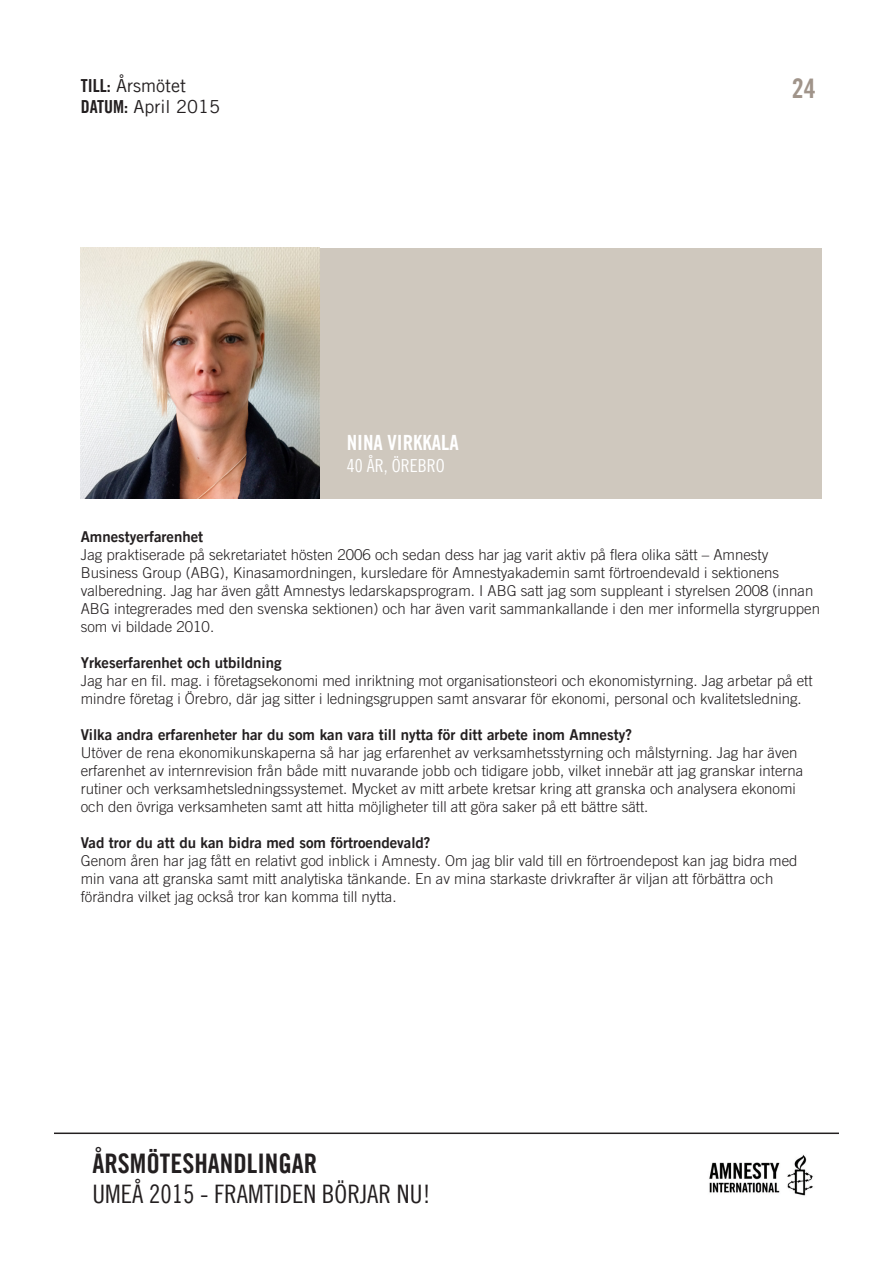
<style>
.page{position:relative;width:893px;height:1263px;background:#fff}
.page>*{position:absolute;margin:0;border:0;box-sizing:border-box;transform-origin:0 0}
.t1{font:27px "Amnesty Trade Gothic Bd Cn 20";color:#231f20}
.t2{font:27px "Amnesty Trade Gothic Bd Cn 20";color:#a0948a}
.t3{font:25.5px "Amnesty Trade Gothic Cn 18";color:#231f20}
.t4{font:21px "Amnesty Trade Gothic Bd Cn 20";color:#fff}
.t5{font:18px/21.6px "Amnesty Trade Gothic";color:#231f20}
.t6{font:18px "Amnesty Trade Gothic Cn 18";color:#fff}
.t7{font:300 15px/18px "Amnesty Trade Gothic";color:#231f20}
.t8{font:15px "Amnesty Trade Gothic Bd 2";color:#231f20}
.s1{font-family:"Amnesty Trade Gothic Bd Cn 20"}
</style>
<div class="page">
<hr style="left:54px;top:1132px;width:785px;height:2px;background:#231f20">
<img style="left:709px;top:1154px;width:104px;height:42px">
<div style="left:81px;top:248px;width:741px;height:251px;background:#cfc8be"></div>
<img style="left:81px;top:248px;width:239px;height:251px">
<p class="t5" style="left:81px;top:74px;width:141px"><span class="s1">TILL:</span> Årsmötet<br><span class="s1">DATUM:</span> April 2015</p>
<p class="t4" style="left:347px;top:430px;width:113px">NINA VIRKKALA</p>
<p class="t6" style="left:347px;top:454px;width:99px">40 ÅR, ÖREBRO</p>
<p class="t2" style="left:792px;top:72px;width:25px">24</p>
<p class="t8" style="left:81px;top:528px;width:124px">Amnestyerfarenhet</p>
<p class="t7" style="left:81px;top:546px;width:689px">Jag praktiserade på sekretariatet hösten 2006 och sedan dess har jag varit aktiv på flera olika sätt – Amnesty</p>
<p class="t7" style="left:81px;top:564px;width:700px">Business Group (ABG), Kinasamordningen, kursledare för Amnestyakademin samt förtroendevald i sektionens</p>
<p class="t7" style="left:81px;top:582px;width:741px">valberedning. Jag har även gått Amnestys ledarskapsprogram. I ABG satt jag som suppleant i styrelsen 2008 (innan<br>ABG integrerades med den svenska sektionen) och har även varit sammankallande i den mer informella styrgruppen som vi bildade 2010.</p>
<p class="t8" style="left:81px;top:654px;width:202px">Yrkeserfarenhet och utbildning</p>
<p class="t7" style="left:81px;top:672px;width:733px">Jag har en fil. mag. i företagsekonomi med inriktning mot organisationsteori och ekonomistyrning. Jag arbetar på ett mindre företag i Örebro, där jag sitter i ledningsgruppen samt ansvarar för ekonomi, personal och kvalitetsledning.</p>
<p class="t8" style="left:81px;top:726px;width:553px">Vilka andra erfarenheter har du som kan vara till nytta för ditt arbete inom Amnesty?</p>
<p class="t7" style="left:81px;top:744px;width:724px">Utöver de rena ekonomikunskaperna så har jag erfarenhet av verksamhetsstyrning och målstyrning. Jag har även erfarenhet av internrevision från både mitt nuvarande jobb och tidigare jobb, vilket innebär att jag granskar interna rutiner och verksamhetsledningssystemet. Mycket av mitt arbete kretsar kring att granska och analysera ekonomi och den övriga verksamheten samt att hitta möjligheter till att göra saker på ett bättre sätt.</p>
<p class="t8" style="left:81px;top:834px;width:351px">Vad tror du att du kan bidra med som förtroendevald?</p>
<p class="t7" style="left:81px;top:852px;width:718px">Genom åren har jag fått en relativt god inblick i Amnesty. Om jag blir vald till en förtroendepost kan jag bidra med min vana att granska samt mitt analytiska tänkande. En av mina starkaste drivkrafter är viljan att förbättra och</p>
<p class="t7" style="left:81px;top:888px;width:317px">förändra vilket jag också tror kan komma till nytta.</p>
<h1 class="t1" style="left:92px;top:1147px;width:226px">ÅRSMÖTESHANDLINGAR</h1>
<h2 class="t3" style="left:92px;top:1179px;width:340px">UMEÅ 2015 - FRAMTIDEN BÖRJAR NU!</h2>
</div>
